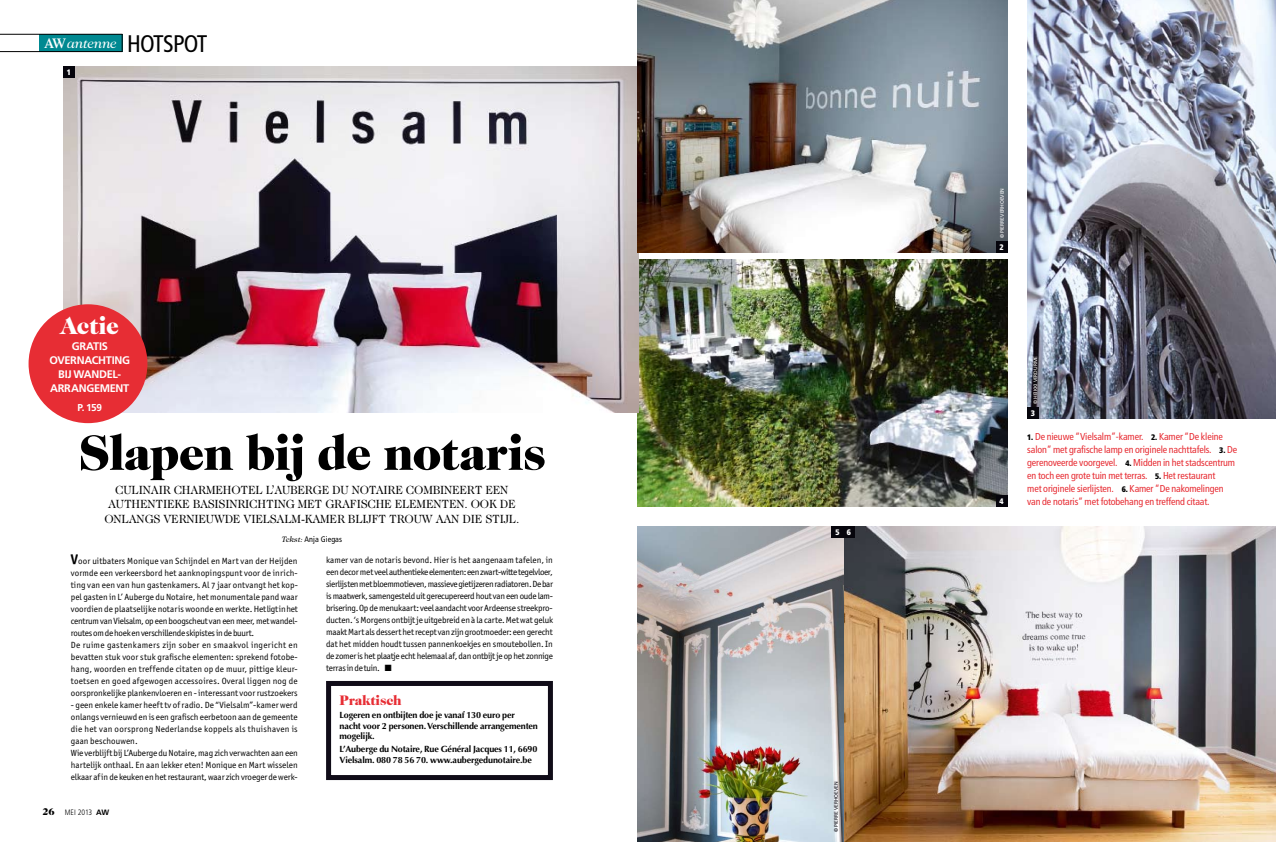
<style>
.page{position:relative;width:1276px;height:842px;background:#fff}
.page>*{position:absolute;margin:0;border:0;box-sizing:border-box;transform-origin:0 0}
.t1{font:900 50px "Caslon 224 Std";letter-spacing:-.02em;color:#000}
.t2{font:900 25px "Caslon 224 Std";letter-spacing:-.02em;color:#fff}
.t3{font:italic 14px "Caslon 224 Std";letter-spacing:-.02em;color:#fff}
.t4{font:900 14px "Caslon 224 Std";letter-spacing:-.015em;color:#e72d34}
.t5{font:12px/14px "Caslon 224 Std";letter-spacing:-.015em;color:#000;text-align:center}
.t6{font:700 11px/14px "Frutiger LT Std";letter-spacing:-.03em;color:#fff;text-align:center}
.t7{font:condensed 10px/13px "Frutiger LT Std";letter-spacing:-.01em;color:#e72d34}
.t8{font:700 10px "Frutiger LT Std";color:#fff}
.t9{font:9px/12px "Officina San ITC Book OS";letter-spacing:.005em;color:#000}
.t10{font:700 9px/10.5px "Optima LT Std";letter-spacing:-.015em;color:#000}
.t11{font:condensed 8.1px "Frutiger LT Std";letter-spacing:.01em;color:#000}
.t12{font:900 condensed 8px "Frutiger LT Std";color:#fff}
.t13{font:300 condensed 7.8px "Frutiger LT Std";letter-spacing:.005em;color:#000}
.t14{font:5px "Frutiger LT Std";letter-spacing:-.015em;color:#fff}
.t15{font:5px "Frutiger LT Std";letter-spacing:-.015em;color:#06050c}
.s1{font-family:"Times LT Std";font-weight:600;font-style:normal}
.s2{font-family:"Frutiger LT Std";font-style:normal;font-stretch:condensed;font-size:24px;color:#000}
.s3{font-family:"Caslon 224 Std";font-style:italic;font-stretch:normal;font-size:8px}
.s4{font-family:"Officina San ITC";font-weight:700;font-size:14px}
.s5{font-family:"Caslon 224 Std";font-weight:900;font-stretch:normal;font-size:10px}
.s6{font-weight:700;font-stretch:normal}
.s7{font-weight:900;font-size:8px;color:#000}
</style>
<div class="page">
<img style="left:638px;top:260px;width:369px;height:247px">
<img style="left:63px;top:66px;width:575px;height:347px">
<div style="left:39px;top:34px;width:83px;height:17px;background:#008991"></div>
<hr style="left:0;top:34px;width:122px;height:1px;background:#000">
<svg style="left:122px;top:34px;width:1px;height:18px"></svg>
<hr style="left:0;top:51px;width:122px;height:1px;background:#000">
<img style="left:638px;top:0;width:369px;height:252px">
<img style="left:1027px;top:0;width:249px;height:418px">
<img style="left:638px;top:526px;width:638px;height:316px">
<div style="left:63px;top:66px;width:12px;height:11px;background:#06050c"></div>
<div style="left:996px;top:495px;width:11px;height:12px;background:#06050c"></div>
<div style="left:1027px;top:407px;width:11px;height:11px;background:#06050c"></div>
<div style="left:831px;top:526px;width:12px;height:12px;background:#06050c"></div>
<div style="left:843px;top:526px;width:11px;height:12px;background:#06050c"></div>
<div style="left:29px;top:304px;width:118px;height:119px;background:#e72d34;border-radius:50%"></div>
<div style="left:996px;top:241px;width:11px;height:11px;background:#06050c"></div>
<div style="left:326px;top:681px;width:227px;height:99px;border:5px solid #100c18"></div>
<h3 class="t3" style="left:44px;top:35px;width:165px"><span class="s1">AW</span>antenne <span class="s2">HOTSPOT</span></h3>
<p class="t12" style="left:67px;top:67px;width:6px">1</p>
<h2 class="t2" style="left:60px;top:310px;width:60px">Actie</h2>
<p class="t6" style="left:49px;top:340px;width:82px">GRATIS<br>OVERNACHTING<br>BIJ WANDEL-<br>ARRANGEMENT</p>
<p class="t8" style="left:78px;top:402px;width:26px">P. 159</p>
<h1 class="t1" style="left:78px;top:423px;width:470px">Slapen bij de notaris</h1>
<h3 class="t5" style="left:104px;top:483px;width:416px">CULINAIR CHARMEHOTEL L’AUBERGE DU NOTAIRE COMBINEERT EEN<br>AUTHENTIEKE BASISINRICHTING MET GRAFISCHE ELEMENTEN. OOK DE<br>ONLANGS VERNIEUWDE VIELSALM-KAMER BLIJFT TROUW AAN DIE STIJL.</h3>
<p class="t11" style="left:282px;top:534px;width:62px"><span class="s3">Tekst:</span> Anja Giegas</p>
<p class="t9" style="left:71px;top:555px;width:228px"><span class="s4">V</span>oor uitbaters Monique van Schijndel en Mart van der Heijden vormde een verkeersbord het aanknopingspunt voor de inrich&shy;ting van een van hun gastenkamers. Al 7 jaar ontvangt het kop&shy;pel gasten in L’ Auberge du Notaire, het monumentale pand waar voordien de plaatselijke notaris woonde en werkte. Het ligt in het centrum van Vielsalm, op een boogscheut van een meer, met wandel&shy;routes om de hoek en verschillende skipistes in de buurt.<br>De ruime gastenkamers zijn sober en smaakvol ingericht en bevatten stuk voor stuk grafische elementen: sprekend fotobe&shy;hang, woorden en treffende citaten op de muur, pittige kleur&shy;toetsen en goed afgewogen accessoires. Overal liggen nog de oorspronkelijke plankenvloeren en - interessant voor rustzoekers</p>
<p class="t9" style="left:71px;top:699px;width:228px">- geen enkele kamer heeft tv of radio. De “Vielsalm”-kamer werd onlangs vernieuwd en is een grafisch eerbetoon aan de gemeente die het van oorsprong Nederlandse koppels als thuishaven is gaan beschouwen.<br>Wie verblijft bij L’Auberge du Notaire, mag zich verwachten aan een hartelijk onthaal. En aan lekker eten! Monique en Mart wisselen elkaar af in de keuken en het restaurant, waar zich vroeger de werk-</p>
<p class="t13" style="left:43px;top:808px;width:68px"><span class="s5">26</span> MEI 2013 <span class="s6">AW</span></p>
<p class="t9" style="left:326px;top:554px;width:228px;text-align:justify">kamer van de notaris bevond. Hier is het aangenaam tafelen, in een decor met veel authentieke elementen: een zwart-witte tegelvloer, sierlijsten met bloemmotieven, massieve gietijzeren radiatoren. De bar is maatwerk, samengesteld uit gerecupereerd hout van een oude lam&shy;brisering. Op de menukaart: veel aandacht voor Ardeense streekpro&shy;ducten. ‘s Morgens ontbijt je uitgebreid en à la carte. Met wat geluk maakt Mart als dessert het recept van zijn grootmoeder: een gerecht dat het midden houdt tussen pannenkoekjes en smoutebollen. In de zomer is het plaatje echt helemaal af, dan ontbijt je op het zonnige terras in de tuin. ■</p>
<h3 class="t4" style="left:339px;top:692px;width:64px">Praktisch</h3>
<p class="t10" style="left:339px;top:710px;width:200px">Logeren en ontbijten doe je vanaf 130 euro per nacht voor 2 personen. Verschillende arrangementen mogelijk.</p>
<p class="t10" style="left:339px;top:744px;width:199px">L’Auberge du Notaire, Rue Général Jacques 11, 6690<br>Vielsalm. 080 78 56 70. www.aubergedunotaire.be</p>
<p class="t12" style="left:835px;top:527px;width:17px">5 6</p>
<p class="t15" style="left:833px;top:831px;width:52px;rotate:-90deg">© pierre verhoeven</p>
<p class="t14" style="left:999px;top:238px;width:52px;rotate:-90deg">© pierre verhoeven</p>
<p class="t12" style="left:999px;top:242px;width:6px">2</p>
<p class="t12" style="left:999px;top:496px;width:6px">4</p>
<p class="t14" style="left:1032px;top:404px;width:49px;rotate:-90deg">© HEI KKI VERDURME</p>
<p class="t12" style="left:1031px;top:408px;width:6px">3</p>
<p class="t7" style="left:1027px;top:430px;width:211px"><span class="s7">1.</span> De nieuwe “Vielsalm”-kamer. <span class="s7">2.</span> Kamer “De kleine salon” met grafische lamp en originele nachttafels. <span class="s7">3.</span> De gerenoveerde voorgevel. <span class="s7">4.</span> Midden in het stadscentrum en toch een grote tuin met terras. <span class="s7">5.</span> Het restaurant<br>met originele sierlijsten. <span class="s7">6.</span> Kamer “De nakomelingen van de notaris” met fotobehang en treffend citaat.</p>
</div>
